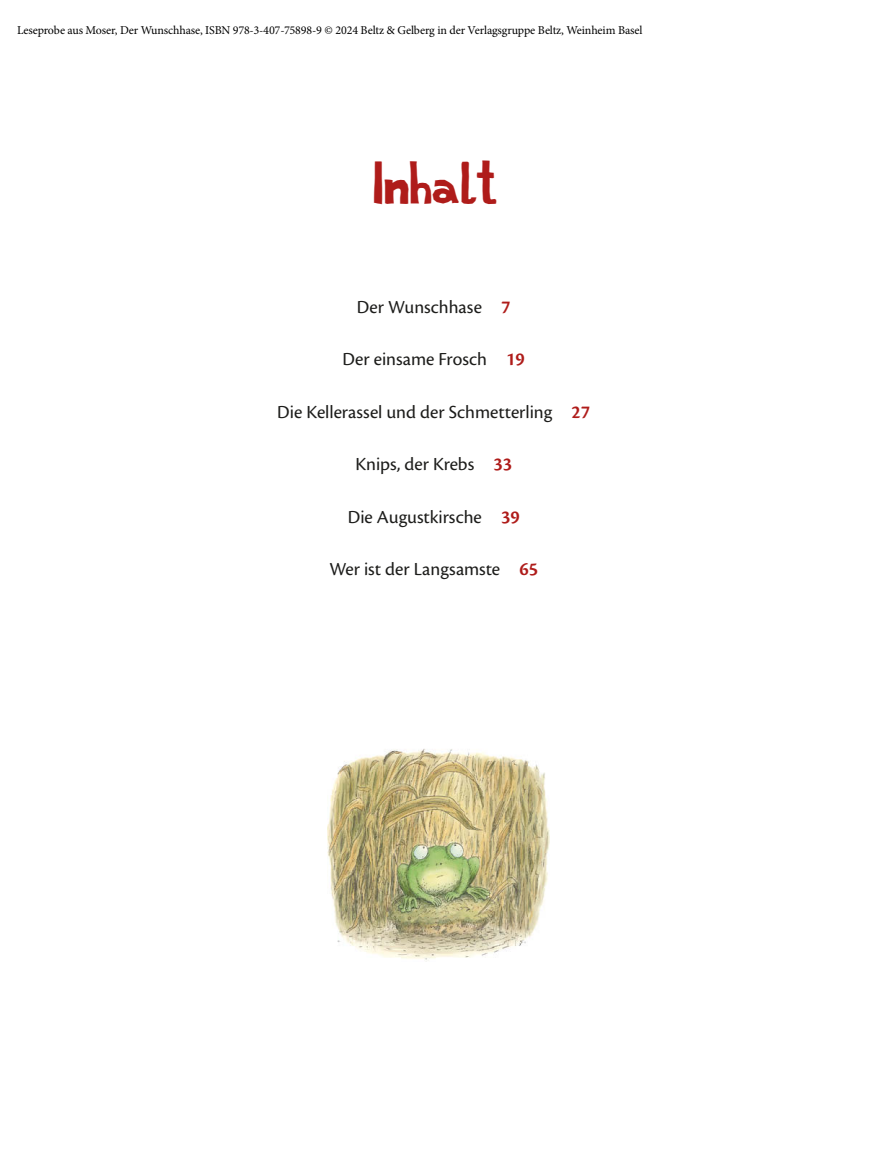
<style>
.page{position:relative;width:893px;height:1170px;background:#fff}
.page>*{position:absolute;margin:0;border:0;box-sizing:border-box;transform-origin:0 0}
.t1{font:48px "Simple Life";color:#af1c1a}
.t2{font:19.2px "Cronos Pro";color:#1d1d1b}
.t3{font:12px "Minion Pro";letter-spacing:-.01em;color:#000}
.s1{font-weight:600;color:#af1c1a}
</style>
<div class="page">
<img style="left:328px;top:749px;width:222px;height:212px">
<p class="t3" style="left:17px;top:22px;width:627px">Leseprobe aus Moser, Der Wunschhase, ISBN 978-3-407-75898-9 © 2024 Beltz &amp; Gelberg in der Verlagsgruppe Beltz, Weinheim Basel</p>
<p class="t1" style="left:374px;top:158px;width:125px">Inhalt</p>
<p class="t2" style="left:357px;top:296px;width:155px">Der Wunschhase <span class="s1">7</span></p>
<p class="t2" style="left:343px;top:348px;width:184px">Der einsame Frosch <span class="s1">19</span></p>
<p class="t2" style="left:277px;top:401px;width:314px">Die Kellerassel und der Schmetterling <span class="s1">27</span></p>
<p class="t2" style="left:355px;top:453px;width:158px">Knips, der Krebs <span class="s1">33</span></p>
<p class="t2" style="left:348px;top:506px;width:173px">Die Augustkirsche <span class="s1">39</span></p>
<p class="t2" style="left:329px;top:558px;width:210px">Wer ist der Langsamste <span class="s1">65</span></p>
</div>
